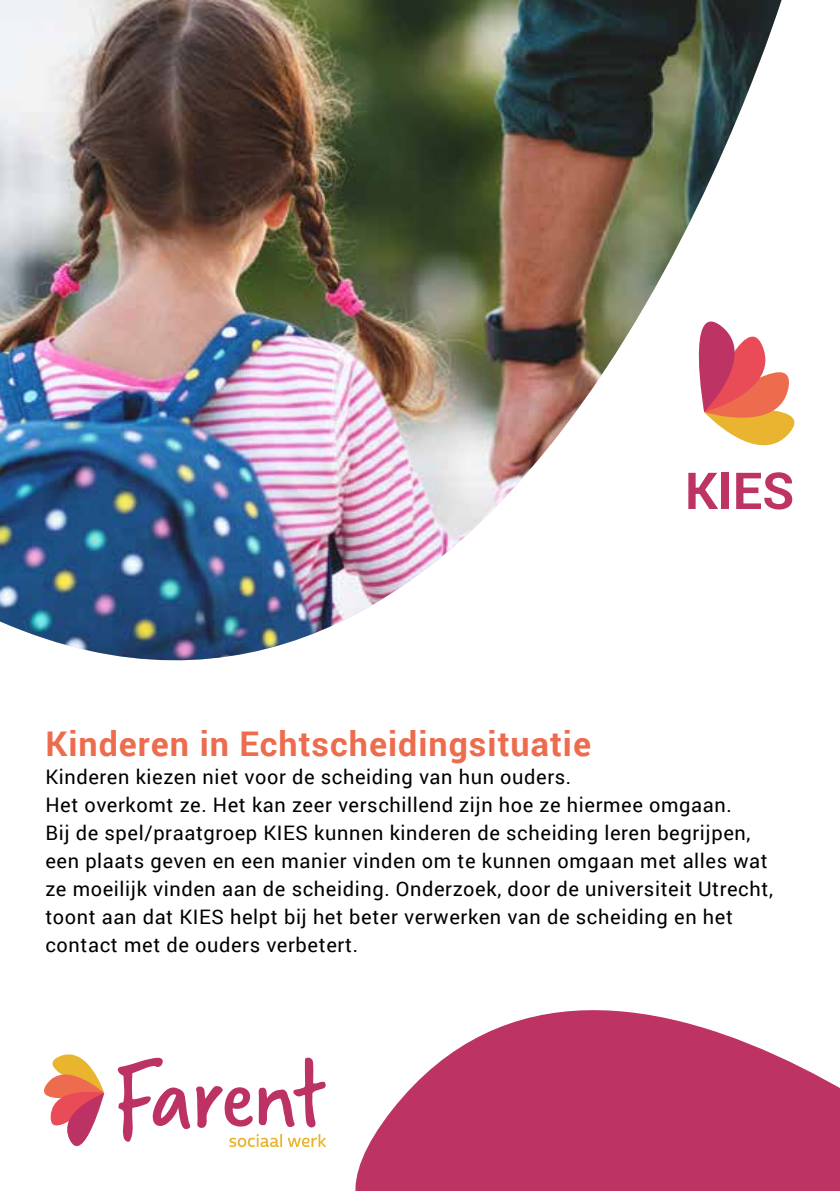
<style>
.page{position:relative;width:840px;height:1191px;background:#fff}
.page>*{position:absolute;margin:0;border:0;box-sizing:border-box;transform-origin:0 0}
.t1{font:700 50.8px "Roboto";color:#bd3464}
.t2{font:700 34px "Roboto";letter-spacing:.03em;color:#ed6c4d}
.t3{font:20px/28px "Roboto";letter-spacing:.03em;color:#000}
</style>
<div class="page">
<svg style="left:190px;top:1010px;width:649px;height:181px;fill:#bd3464"></svg>
<img style="left:0;top:0;width:781px;height:661px">
<svg style="left:229px;top:1134px;width:97px;height:13px"></svg>
<svg style="left:44px;top:1054px;width:60px;height:93px"></svg>
<svg style="left:118px;top:1057px;width:72px;height:84px"></svg>
<svg style="left:196px;top:1086px;width:56px;height:41px"></svg>
<svg style="left:258px;top:1057px;width:67px;height:70px"></svg>
<svg style="left:684px;top:297px;width:111px;height:172px"></svg>
<h1 class="t1" style="left:684px;top:455px;width:111px">KIES</h1>
<h2 class="t2" style="left:45px;top:720px;width:547px">Kinderen in Echtscheidingsituatie</h2>
<p class="t3" style="left:45px;top:762px;width:728px">Kinderen kiezen niet voor de scheiding van hun ouders.<br>Het overkomt ze. Het kan zeer verschillend zijn hoe ze hiermee omgaan.<br>Bij de spel/praatgroep KIES kunnen kinderen de scheiding leren begrijpen, een plaats geven en een manier vinden om te kunnen omgaan met alles wat ze moeilijk vinden aan de scheiding. Onderzoek, door de universiteit Utrecht, toont aan dat KIES helpt bij het beter verwerken van de scheiding en het contact met de ouders verbetert.</p>
</div>
